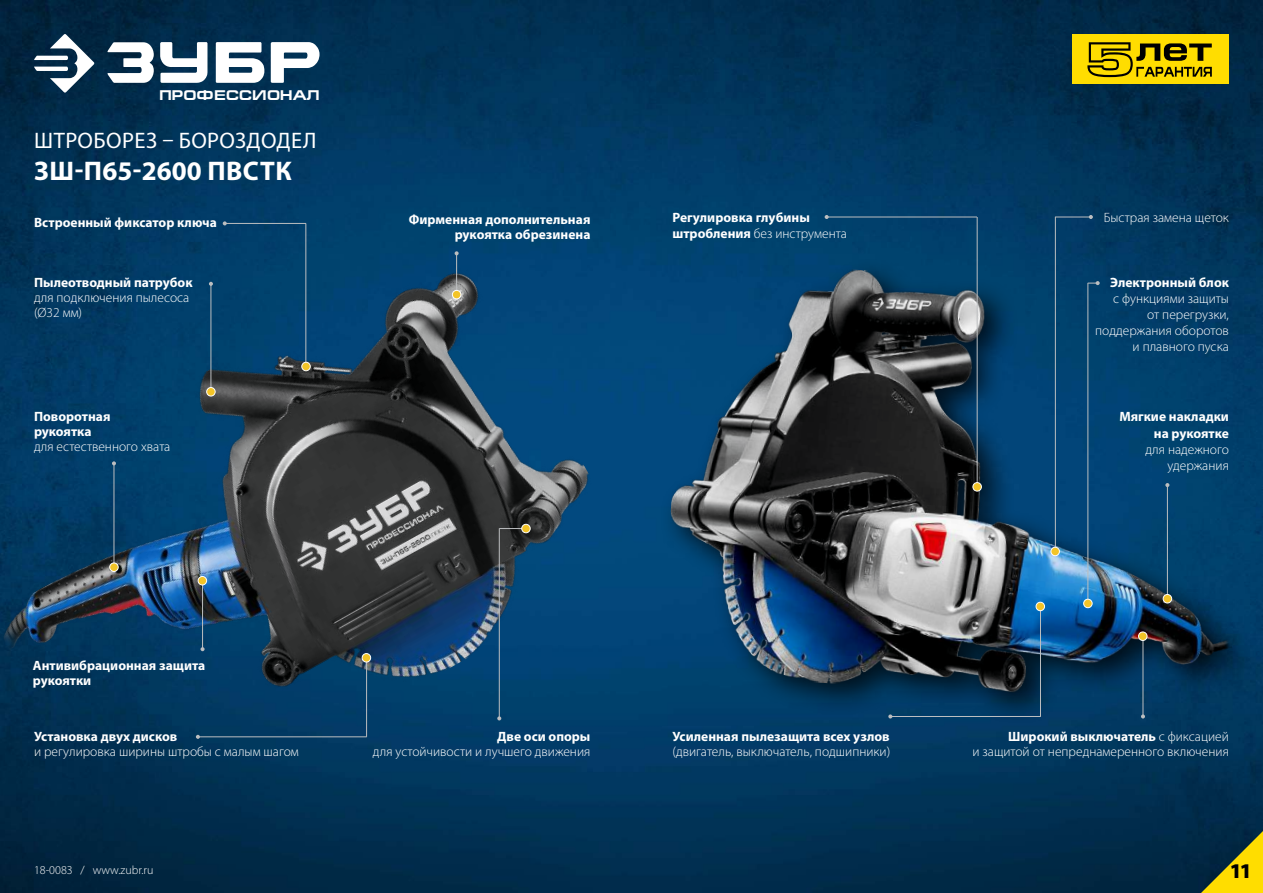
<style>
.page{position:relative;width:1263px;height:893px;background:#fff}
.page>*{position:absolute;margin:0;border:0;box-sizing:border-box;transform-origin:0 0}
.t1{font:700 27px "Myriad Pro";letter-spacing:.015em;color:#fff}
.t2{font:22.5px "Myriad Pro";letter-spacing:.02em;color:#fff}
.t3{font:900 21px "Myriad Pro";color:#000}
.t4{font:700 14.25px "Europe Ext";letter-spacing:.015em;color:#fff}
.t5{font:300 13.5px/16.2px "Myriad Pro";color:#fff;text-align:right}
.t6{font:700 13.5px/15px "Myriad Pro";color:#fff}
.t7{font:300 12px "Myriad Pro";color:#fff}
.s1{font-weight:300}
.s2{font-weight:700}
</style>
<div class="page">
<img style="left:0;top:0;width:1263px;height:893px">
<div style="left:659px;top:258px;width:603px;height:467px;background:#013c68"></div>
<img style="left:661px;top:259px;width:593px;height:449px">
<img style="left:0;top:232px;width:638px;height:623px">
<svg style="left:1201px;top:831px;width:62px;height:62px;background:#7f8120"></svg>
<div style="left:1073px;top:34px;width:156px;height:50px;background:#fd0"></div>
<svg style="left:1087px;top:42px;width:125px;height:35px"></svg>
<hr style="left:1040px;top:609px;width:1px;height:108px;background:#bcbec0">
<hr style="left:1143px;top:636px;width:1px;height:80px;background:#bcbec0">
<svg style="left:1141px;top:714px;width:4px;height:4px"></svg>
<div style="left:1036px;top:602px;width:8px;height:9px;background:#f3c427;border-radius:50%"></div>
<div style="left:1036px;top:602px;width:9px;height:9px;border:1px solid #fff;border-radius:50%"></div>
<div style="left:1138px;top:632px;width:9px;height:8px;background:#f3c427;border-radius:50%"></div>
<div style="left:1138px;top:632px;width:9px;height:9px;border:1px solid #fff;border-radius:50%"></div>
<hr style="left:977px;top:217px;width:1px;height:270px;background:#bcbec0">
<hr style="left:1055px;top:217px;width:1px;height:334px;background:#bcbec0">
<hr style="left:1088px;top:283px;width:1px;height:323px;background:#bcbec0">
<hr style="left:827px;top:217px;width:150px;height:1px;background:#bcbec0">
<svg style="left:825px;top:215px;width:4px;height:4px"></svg>
<hr style="left:1055px;top:217px;width:36px;height:1px;background:#bcbec0">
<svg style="left:1089px;top:215px;width:4px;height:4px"></svg>
<svg style="left:1088px;top:281px;width:12px;height:4px"></svg>
<div style="left:973px;top:483px;width:8px;height:8px;background:#f3c427;border-radius:50%"></div>
<div style="left:972px;top:482px;width:10px;height:9px;border:1px solid #fff;border-radius:50%"></div>
<div style="left:1051px;top:547px;width:8px;height:9px;background:#f3c427;border-radius:50%"></div>
<div style="left:1050px;top:547px;width:10px;height:9px;border:1px solid #fff;border-radius:50%"></div>
<div style="left:1084px;top:599px;width:8px;height:9px;background:#f3c427;border-radius:50%"></div>
<div style="left:1083px;top:599px;width:9px;height:9px;border:1px solid #fff;border-radius:50%"></div>
<hr style="left:499px;top:528px;width:1px;height:190px;background:#bcbec0">
<svg style="left:497px;top:716px;width:4px;height:4px"></svg>
<hr style="left:202px;top:579px;width:1px;height:70px;background:#bcbec0">
<svg style="left:201px;top:647px;width:4px;height:4px"></svg>
<hr style="left:366px;top:658px;width:1px;height:79px;background:#bcbec0">
<div style="left:198px;top:576px;width:9px;height:9px;background:#f3c427;border-radius:50%"></div>
<div style="left:198px;top:576px;width:9px;height:9px;border:1px solid #fff;border-radius:50%"></div>
<div style="left:362px;top:653px;width:9px;height:9px;background:#f3c427;border-radius:50%"></div>
<div style="left:362px;top:653px;width:9px;height:9px;border:1px solid #fff;border-radius:50%"></div>
<hr style="left:456px;top:253px;width:1px;height:44px;background:#bcbec0">
<svg style="left:455px;top:251px;width:4px;height:4px"></svg>
<hr style="left:306px;top:223px;width:1px;height:141px;background:#bcbec0">
<hr style="left:225px;top:223px;width:81px;height:1px;background:#bcbec0">
<svg style="left:223px;top:221px;width:4px;height:4px"></svg>
<hr style="left:211px;top:284px;width:1px;height:104px;background:#bcbec0">
<svg style="left:209px;top:282px;width:4px;height:4px"></svg>
<hr style="left:1167px;top:485px;width:1px;height:114px;background:#bcbec0">
<svg style="left:1165px;top:483px;width:4px;height:4px"></svg>
<svg style="left:499px;top:528px;width:22px;height:1px"></svg>
<hr style="left:114px;top:463px;width:1px;height:104px;background:#bcbec0">
<svg style="left:112px;top:461px;width:4px;height:4px"></svg>
<div style="left:110px;top:563px;width:8px;height:8px;background:#f3c427;border-radius:50%"></div>
<div style="left:109px;top:563px;width:10px;height:9px;border:1px solid #fff;border-radius:50%"></div>
<div style="left:522px;top:524px;width:8px;height:9px;background:#f3c427;border-radius:50%"></div>
<div style="left:521px;top:524px;width:10px;height:9px;border:1px solid #fff;border-radius:50%"></div>
<div style="left:1163px;top:594px;width:9px;height:9px;background:#f3c427;border-radius:50%"></div>
<div style="left:1163px;top:594px;width:9px;height:9px;border:1px solid #fff;border-radius:50%"></div>
<hr style="left:890px;top:716px;width:151px;height:1px;background:#bcbec0">
<svg style="left:888px;top:714px;width:4px;height:4px"></svg>
<div style="left:452px;top:290px;width:9px;height:9px;background:#f3c427;border-radius:50%"></div>
<div style="left:452px;top:290px;width:9px;height:9px;border:1px solid #fff;border-radius:50%"></div>
<div style="left:302px;top:362px;width:8px;height:9px;background:#f3c427;border-radius:50%"></div>
<div style="left:301px;top:362px;width:10px;height:9px;border:1px solid #fff;border-radius:50%"></div>
<div style="left:207px;top:388px;width:8px;height:8px;background:#f3c427;border-radius:50%"></div>
<div style="left:206px;top:387px;width:10px;height:9px;border:1px solid #fff;border-radius:50%"></div>
<hr style="left:198px;top:737px;width:169px;height:1px;background:#bcbec0">
<svg style="left:196px;top:735px;width:4px;height:4px"></svg>
<svg style="left:34px;top:34px;width:60px;height:59px"></svg>
<svg style="left:106px;top:42px;width:214px;height:41px"></svg>
<p class="t4" style="left:159px;top:87px;width:162px">ПРОФЕССИОНАЛ</p>
<h2 class="t2" style="left:34px;top:126px;width:284px">ШТРОБОРЕЗ – БОРОЗДОДЕЛ</h2>
<h1 class="t1" style="left:34px;top:154px;width:259px">ЗШ-П65-2600 ПВСТК</h1>
<p class="t6" style="left:34px;top:215px;width:184px">Встроенный фиксатор ключа</p>
<p class="t6" style="left:34px;top:274px;width:160px">Пылеотводный патрубок</p>
<p class="t5" style="left:34px;top:289px;width:157px;line-height:15px;text-align:left">для подключения пылесоса (Ø32 мм)</p>
<p class="t6" style="left:34px;top:409px;width:78px">Поворотная рукоятка</p>
<p class="t5" style="left:34px;top:439px;width:138px">для естественного хвата</p>
<p class="t6" style="left:409px;top:211px;width:183px;text-align:right">Фирменная дополнительная рукоятка обрезинена</p>
<p class="t6" style="left:33px;top:658px;width:174px">Антивибрационная защита рукоятки</p>
<p class="t6" style="left:34px;top:728px;width:145px">Установка двух дисков</p>
<p class="t5" style="left:34px;top:743px;width:266px">и регулировка ширины штробы с малым шагом</p>
<p class="t6" style="left:497px;top:728px;width:95px">Две оси опоры</p>
<p class="t5" style="left:373px;top:743px;width:219px">для устойчивости и лучшего движения</p>
<p class="t6" style="left:672px;top:209px;width:176px;line-height:16.2px">Регулировка глубины штробления <span class="s1">без инструмента</span></p>
<p class="t5" style="left:1104px;top:209px;width:127px">Быстрая замена щеток</p>
<p class="t6" style="left:1110px;top:274px;width:120px">Электронный блок</p>
<p class="t5" style="left:1095px;top:290px;width:135px">с функциями защиты<br>от перегрузки, поддержания оборотов и плавного пуска</p>
<p class="t6" style="left:1119px;top:408px;width:111px;line-height:16.2px;text-align:right">Мягкие накладки на рукоятке</p>
<p class="t5" style="left:1145px;top:441px;width:85px">для надежного удержания</p>
<p class="t6" style="left:672px;top:728px;width:219px">Усиленная пылезащита всех узлов</p>
<p class="t5" style="left:672px;top:743px;width:219px">(двигатель, выключатель, подшипники)</p>
<p class="t5" style="left:972px;top:729px;width:258px;line-height:15px"><span class="s2">Широкий выключатель</span> с фиксацией<br>и защитой от непреднамеренного включения</p>
<p class="t7" style="left:34px;top:862px;width:121px">18-0083 / www.zubr.ru</p>
<h3 class="t3" style="left:1230px;top:856px;width:23px">11</h3>
</div>
